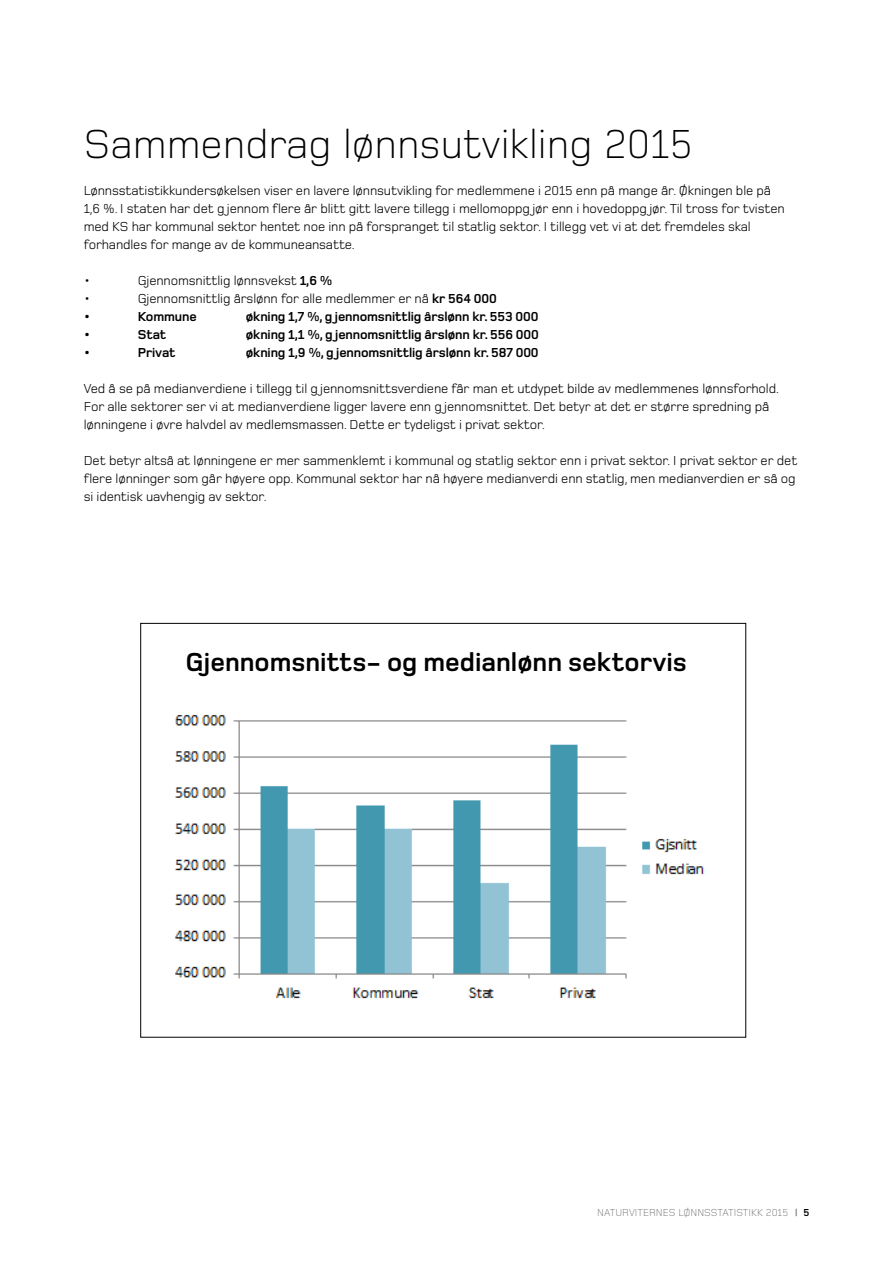
<style>
.page{position:relative;width:893px;height:1263px;background:#fff}
.page>*{position:absolute;margin:0;border:0;box-sizing:border-box;transform-origin:0 0}
.t1{font:300 42px "Foundry Monoline";color:#000}
.t2{font:700 27px "Foundry Monoline";color:#000}
.t3{font:13.5px/18px "Foundry Monoline";letter-spacing:-.01em;color:#000}
.t4{font:700 13.5px "Foundry Monoline";letter-spacing:-.01em;color:#000}
.t5{font:300 10.5px "Foundry Monoline";color:#706f6f}
.t6{font:700 10.5px "Foundry Monoline";color:#000}
.s1{font-weight:700}
</style>
<div class="page">
<img style="left:174px;top:714px;width:531px;height:285px">
<h1 class="t1" style="left:84px;top:122px;width:611px">Sammendrag lønnsutvikling 2015</h1>
<p class="t3" style="left:84px;top:182px;width:702px">Lønnsstatistikkundersøkelsen viser en lavere lønnsutvikling for medlemmene i 2015 enn på mange år. Økningen ble på 1,6 %. I staten har det g jennom flere år blitt gitt lavere tillegg i mellomoppg jør enn i hovedoppg jør. Til tross for tvisten med KS har kommunal sektor hentet noe inn på forspranget til statlig sektor. I tillegg vet vi at det fremdeles skal forhandles for mange av de kommuneansatte.</p>
<p class="t3" style="left:84px;top:272px;width:8px">•</p>
<p class="t3" style="left:138px;top:272px;width:196px">Gjennomsnittlig lønnsvekst <span class="s1">1,6 %</span></p>
<p class="t3" style="left:84px;top:290px;width:8px">•</p>
<p class="t3" style="left:138px;top:290px;width:360px">Gjennomsnittlig årslønn for alle medlemmer er nå <span class="s1">kr 564 000</span></p>
<p class="t4" style="left:84px;top:310px;width:8px">•</p>
<p class="t4" style="left:138px;top:310px;width:60px">Kommune</p>
<p class="t4" style="left:246px;top:310px;width:294px">økning 1,7 %, g jennomsnittlig årslønn kr. 553 000</p>
<p class="t4" style="left:84px;top:328px;width:8px">•</p>
<p class="t4" style="left:138px;top:328px;width:30px">Stat</p>
<p class="t4" style="left:246px;top:328px;width:294px">økning 1,1 %, g jennomsnittlig årslønn kr. 556 000</p>
<p class="t4" style="left:84px;top:346px;width:8px">•</p>
<p class="t4" style="left:138px;top:346px;width:39px">Privat</p>
<p class="t4" style="left:246px;top:346px;width:294px">økning 1,9 %, g jennomsnittlig årslønn kr. 587 000</p>
<p class="t3" style="left:84px;top:380px;width:697px">Ved å se på medianverdiene i tillegg til g jennomsnittsverdiene får man et utdypet bilde av medlemmenes lønnsforhold.<br>For alle sektorer ser vi at medianverdiene ligger lavere enn g jennomsnittet. Det betyr at det er større spredning på lønningene i øvre halvdel av medlemsmassen. Dette er tydeligst i privat sektor.</p>
<p class="t3" style="left:84px;top:452px;width:715px">Det betyr altså at lønningene er mer sammenklemt i kommunal og statlig sektor enn i privat sektor. I privat sektor er det flere lønninger som går høyere opp. Kommunal sektor har nå høyere medianverdi enn statlig, men medianverdien er så og si identisk uavhengig av sektor.</p>
<h2 class="t2" style="left:186px;top:648px;width:503px">Gjennomsnitts- og medianlønn sektorvis</h2>
<p class="t5" style="left:597px;top:1207px;width:192px">NATURVITERNES LØNNSSTATISTIKK 2015</p>
<p class="t6" style="left:804px;top:1207px;width:8px">5</p>
</div>
